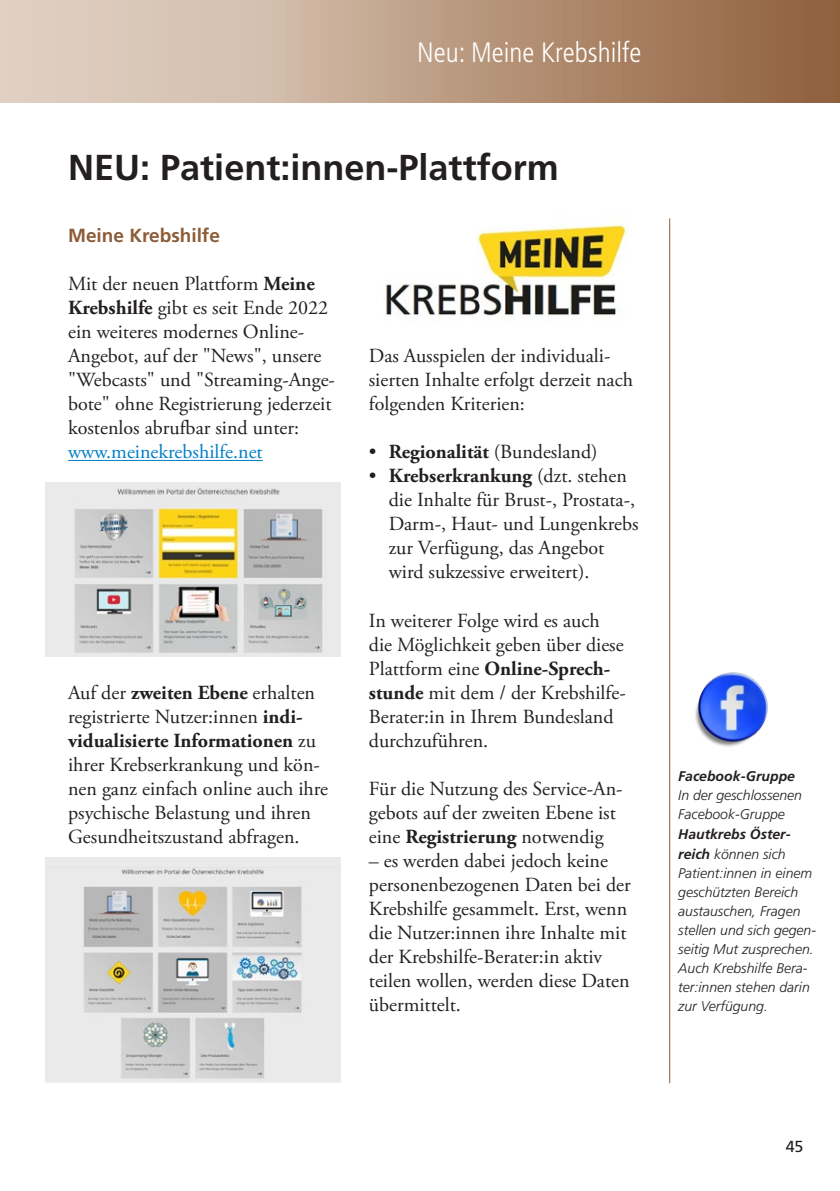
<style>
.page{position:relative;width:840px;height:1191px;background:#fff}
.page>*{position:absolute;margin:0;border:0;box-sizing:border-box;transform-origin:0 0}
.t1{font:700 36px "Frutiger LT Std";color:#231f20}
.t2{font:300 condensed 28px "Frutiger LT Std";color:#fff}
.t3{font:20px/24px "Adobe Garamond Pro";color:#231f20}
.t4{font:20px "Adobe Garamond Pro";color:#007ec5}
.t5{font:700 19px "Frutiger LT Std";color:#8d5c38}
.t6{font:16px "Frutiger LT Std";color:#231f20}
.t7{font:italic 300 14px/19.2px "Frutiger LT Std";color:#231f20}
.t8{font:italic 700 14px "Frutiger LT Std";color:#231f20}
.s1{font-weight:700}
</style>
<div class="page">
<div style="left:0;top:0;width:839px;height:102px;background:linear-gradient(to right,#eaddd1,#92613d)"></div>
<hr style="left:668px;top:218px;width:1px;height:865px;background:#8d5c38">
<img style="left:695px;top:672px;width:73px;height:75px">
<div style="left:45px;top:857px;width:295px;height:88px;background:#eaeaea"></div>
<hr style="left:68px;top:460px;width:194px;height:1px;background:#007ec5">
<img style="left:385px;top:225px;width:243px;height:92px">
<img style="left:45px;top:482px;width:295px;height:175px">
<img style="left:45px;top:867px;width:295px;height:215px">
<h2 class="t2" style="left:417px;top:36px;width:225px">Neu: Meine Krebshilfe</h2>
<h1 class="t1" style="left:68px;top:146px;width:492px">NEU: Patient:innen-Plattform</h1>
<p class="t5" style="left:68px;top:225px;width:153px">Meine Krebshilfe</p>
<p class="t3" style="left:68px;top:273px;width:268px">Mit der neuen Plattform <span class="s1">Meine<br>Krebshilfe</span> gibt es seit Ende 2022 ein weiteres modernes Online-<br>Angebot, auf der "News", unsere "Webcasts" und "Streaming-Ange&shy;bote" ohne Registrierung jederzeit kostenlos abrufbar sind unter:</p>
<p class="t4" style="left:68px;top:440px;width:196px">www.meinekrebshilfe.net</p>
<p class="t3" style="left:68px;top:681px;width:261px">Auf der <span class="s1">zweiten Ebene</span> erhalten registrierte Nutzer:innen <span class="s1">indi&shy;vidualisierte Informationen</span> zu ihrer Krebserkrankung und kön&shy;nen ganz einfach online auch ihre psychische Belastung und ihren<br>Gesundheitszustand abfragen.</p>
<p class="t3" style="left:368px;top:345px;width:265px">Das Ausspielen der individuali&shy;sierten Inhalte erfolgt derzeit nach folgenden Kriterien:</p>
<p class="t3" style="left:368px;top:441px;width:230px">• <span class="s1">Regionalität</span> (Bundesland)</p>
<p class="t3" style="left:388px;top:465px;width:251px;text-indent:-20px">• <span class="s1">Krebserkrankung</span> (dzt. stehen die Inhalte für Brust-, Prostata-,<br>Darm-, Haut- und Lungenkrebs zur Verfügung, das Angebot wird sukzessive erweitert).</p>
<p class="t3" style="left:368px;top:609px;width:258px">In weiterer Folge wird es auch die Möglichkeit geben über diese<br>Plattform eine <span class="s1">Online-Sprech&shy;stunde</span> mit dem / der Krebshilfe-<br>Berater:in in Ihrem Bundesland durchzuführen.</p>
<p class="t3" style="left:368px;top:777px;width:255px">Für die Nutzung des Service-An&shy;gebots auf der zweiten Ebene ist eine <span class="s1">Registrierung</span> notwendig</p>
<p class="t3" style="left:368px;top:849px;width:263px">– es werden dabei jedoch keine personenbezogenen Daten bei der<br>Krebshilfe gesammelt. Erst, wenn die Nutzer:innen ihre Inhalte mit der Krebshilfe-Berater:in aktiv teilen wollen, werden diese Daten übermittelt.</p>
<p class="t8" style="left:677px;top:768px;width:118px">Facebook-Gruppe</p>
<p class="t7" style="left:677px;top:786px;width:125px">In der geschlossenen<br>Facebook-Gruppe</p>
<p class="t7" style="left:677px;top:825px;width:139px"><span class="s1">Hautkrebs Öster&shy;reich</span> können sich<br>Patient:innen in einem geschützten Bereich austauschen, Fragen stellen und sich gegen&shy;seitig Mut zusprechen.<br>Auch Krebshilfe Bera&shy;ter:innen stehen darin zur Verfügung.</p>
<p class="t6" style="left:785px;top:1136px;width:19px">45</p>
</div>
